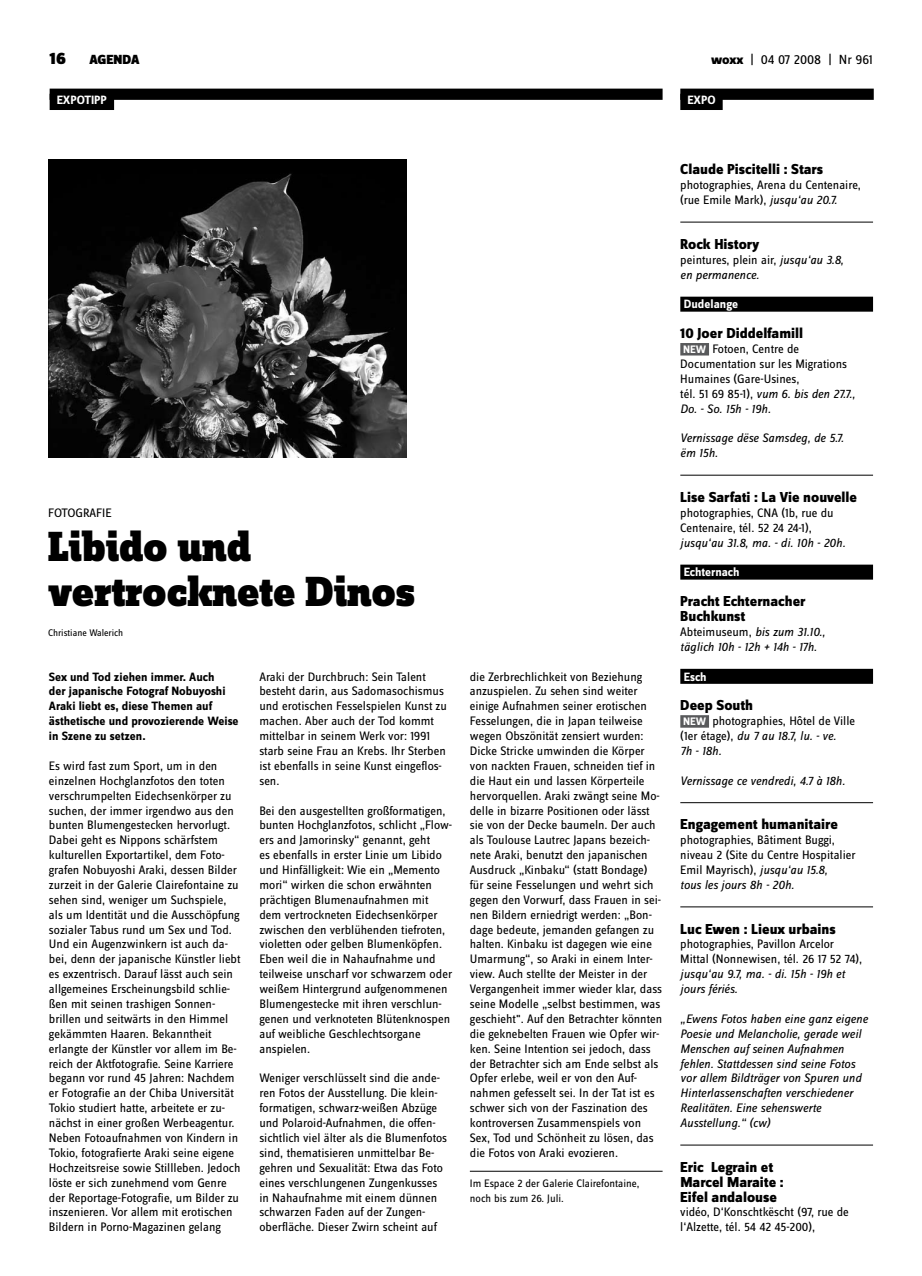
<style>
.page{position:relative;width:922px;height:1276px;background:#fff}
.page>*{position:absolute;margin:0;border:0;box-sizing:border-box;transform-origin:0 0}
.t1{font:900 43.75px/44.6px "Zine Slab Dis";letter-spacing:-.01em;color:#000}
.t2{font:900 17.5px "Zine Sans Dis";color:#000}
.t3{font:800 15px/14.9px "Zine Sans Dis";color:#000}
.t4{font:13.75px "Zine Sans Dis";color:#000}
.t5{font:900 13.75px "Zine Sans Dis";color:#000}
.t6{font:12.75px/14.9px "Zine Sans Dis";color:#000}
.t7{font:italic 12.75px/14.9px "Zine Sans Dis";color:#000}
.t8{font:700 12.5px/14.9px "Zine Sans Dis";color:#000}
.t9{font:700 12.5px "Zine Sans Dis";color:#fff}
.t10{font:11.25px/15px "Zine Sans Dis";color:#000}
.t11{font:10px "Zine Sans Dis";color:#000}
.s1{font-weight:800}
.s2{font-style:italic}
.s3{font-style:normal}
.s4{font-weight:700;font-size:11.25px;color:#fff}
</style>
<div class="page">
<div style="left:50px;top:89px;width:612px;height:11px;background:#000"></div>
<div style="left:50px;top:94px;width:64px;height:16px;background:#000"></div>
<div style="left:680px;top:89px;width:193px;height:11px;background:#000"></div>
<div style="left:680px;top:94px;width:42px;height:16px;background:#000"></div>
<hr style="left:680px;top:222px;width:192px;height:1px;background:#000">
<div style="left:680px;top:297px;width:192px;height:15px;background:#000"></div>
<div style="left:680px;top:343px;width:28px;height:12px;background:#58595b"></div>
<hr style="left:680px;top:475px;width:192px;height:1px;background:#000">
<div style="left:680px;top:564px;width:192px;height:15px;background:#000"></div>
<div style="left:680px;top:669px;width:192px;height:15px;background:#000"></div>
<div style="left:680px;top:715px;width:28px;height:12px;background:#58595b"></div>
<hr style="left:680px;top:802px;width:192px;height:1px;background:#000">
<hr style="left:680px;top:906px;width:192px;height:1px;background:#000">
<hr style="left:680px;top:1144px;width:192px;height:1px;background:#000">
<hr style="left:469px;top:1171px;width:193px;height:1px;background:#000">
<img style="left:49px;top:159px;width:357px;height:298px">
<h2 class="t2" style="left:50px;top:49px;width:18px">16</h2>
<p class="t5" style="left:89px;top:53px;width:52px">AGENDA</p>
<p class="t4" style="left:711px;top:53px;width:163px"><span class="s1">woxx</span> | 04 07 2008 | Nr 961</p>
<p class="t9" style="left:57px;top:93px;width:52px">EXPOTIPP</p>
<p class="t9" style="left:687px;top:93px;width:30px">EXPO</p>
<p class="t6" style="left:48px;top:506px;width:65px">FOTOGRAFIE</p>
<h1 class="t1" style="left:48px;top:527px;width:368px">Libido und vertrocknete Dinos</h1>
<p class="t11" style="left:48px;top:627px;width:76px">Christiane Walerich</p>
<p class="t8" style="left:49px;top:669px;width:191px">Sex und Tod ziehen immer. Auch<br>der japanische Fotograf Nobuyoshi<br>Araki liebt es, diese Themen auf ästhetische und provozierende Weise in Szene zu setzen.</p>
<p class="t6" style="left:49px;top:759px;width:193px">Es wird fast zum Sport, um in den einzelnen Hochglanzfotos den toten verschrumpelten Eidechsenkörper zu suchen, der immer irgendwo aus den bunten Blumengestecken hervorlugt.<br>Dabei geht es Nippons schärfstem kulturellen Exportartikel, dem Foto&shy;grafen Nobuyoshi Araki, dessen Bilder zurzeit in der Galerie Clairefontaine zu sehen sind, weniger um Suchspiele, als um Identität und die Ausschöpfung sozialer Tabus rund um Sex und Tod.<br>Und ein Augenzwinkern ist auch da&shy;bei, denn der japanische Künstler liebt es exzentrisch. Darauf lässt auch sein allgemeines Erscheinungsbild schlie&shy;ßen mit seinen trashigen Sonnen&shy;brillen und seitwärts in den Himmel gekämmten Haaren. Bekanntheit erlangte der Künstler vor allem im Be&shy;reich der Aktfotografie. Seine Karriere begann vor rund 45 Jahren: Nachdem er Fotografie an der Chiba Universität Tokio studiert hatte, arbeitete er zu&shy;nächst in einer großen Werbeagentur.<br>Neben Fotoaufnahmen von Kindern in Tokio, fotografierte Araki seine eigene Hochzeitsreise sowie Stillleben. Jedoch löste er sich zunehmend vom Genre der Reportage-Fotografie, um Bilder zu inszenieren. Vor allem mit erotischen Bildern in Porno-Magazinen gelang</p>
<p class="t6" style="left:259px;top:669px;width:189px">Araki der Durchbruch: Sein Talent besteht darin, aus Sadomasochismus und erotischen Fesselspielen Kunst zu machen. Aber auch der Tod kommt mittelbar in seinem Werk vor: 1991 starb seine Frau an Krebs. Ihr Sterben ist ebenfalls in seine Kunst eingeflos&shy;sen.</p>
<p class="t6" style="left:259px;top:803px;width:194px">Bei den ausgestellten großformatigen, bunten Hochglanzfotos, schlicht „Flow&shy;ers and Jamorinsky“ genannt, geht<br>es ebenfalls in erster Linie um Libido und Hinfälligkeit: Wie ein „Memento mori“ wirken die schon erwähnten prächtigen Blumenaufnahmen mit dem vertrockneten Eidechsenkörper zwischen den verblühenden tiefroten, violetten oder gelben Blumenköpfen.<br>Eben weil die in Nahaufnahme und teilweise unscharf vor schwarzem oder weißem Hintergrund aufgenommenen Blumengestecke mit ihren verschlun&shy;genen und verknoteten Blütenknospen auf weibliche Geschlechtsorgane anspielen.</p>
<p class="t6" style="left:259px;top:1071px;width:189px">Weniger verschlüsselt sind die ande&shy;ren Fotos der Ausstellung. Die klein&shy;formatigen, schwarz-weißen Abzüge und Polaroid-Aufnahmen, die offen&shy;sichtlich viel älter als die Blumenfotos sind, thematisieren unmittelbar Be&shy;gehren und Sexualität: Etwa das Foto eines verschlungenen Zungenkusses in Nahaufnahme mit einem dünnen schwarzen Faden auf der Zungen&shy;oberfläche. Dieser Zwirn scheint auf</p>
<p class="t6" style="left:469px;top:669px;width:194px">die Zerbrechlichkeit von Beziehung anzuspielen. Zu sehen sind weiter einige Aufnahmen seiner erotischen Fesselungen, die in Japan teilweise wegen Obszönität zensiert wurden:<br>Dicke Stricke umwinden die Körper von nackten Frauen, schneiden tief in die Haut ein und lassen Körperteile hervorquellen. Araki zwängt seine Mo&shy;delle in bizarre Positionen oder lässt sie von der Decke baumeln. Der auch als Toulouse Lautrec Japans bezeich&shy;nete Araki, benutzt den japanischen Ausdruck „Kinbaku“ (statt Bondage) für seine Fesselungen und wehrt sich gegen den Vorwurf, dass Frauen in sei&shy;nen Bildern erniedrigt werden: „Bon&shy;dage bedeute, jemanden gefangen zu halten. Kinbaku ist dagegen wie eine Umarmung“, so Araki in einem Inter&shy;view. Auch stellte der Meister in der Vergangenheit immer wieder klar, dass seine Modelle „selbst bestimmen, was geschieht". Auf den Betrachter könnten die geknebelten Frauen wie Opfer wir&shy;ken. Seine Intention sei jedoch, dass der Betrachter sich am Ende selbst als Opfer erlebe, weil er von den Auf&shy;nahmen gefesselt sei. In der Tat ist es schwer sich von der Faszination des kontroversen Zusammenspiels von Sex, Tod und Schönheit zu lösen, das die Fotos von Araki evozieren.</p>
<p class="t10" style="left:469px;top:1176px;width:171px">Im Espace 2 der Galerie Clairefontaine, noch bis zum 26. Juli.</p>
<p class="t3" style="left:680px;top:163px;width:144px">Claude Piscitelli : Stars</p>
<p class="t6" style="left:680px;top:178px;width:182px">photographies, Arena du Centenaire, (rue Emile Mark), <span class="s2">jusqu‘au 20.7.</span></p>
<p class="t3" style="left:680px;top:237px;width:81px">Rock History</p>
<p class="t7" style="left:680px;top:252px;width:165px"><span class="s3">peintures, plein air,</span> jusqu‘au 3.8, en permanence.</p>
<p class="t9" style="left:683px;top:298px;width:56px">Dudelange</p>
<p class="t3" style="left:680px;top:327px;width:124px">10 Joer Diddelfamill</p>
<p class="t6" style="left:680px;top:342px;width:176px"><span class="s4">NEW</span> Fotoen, Centre de<br>Documentation sur les Migrations<br>Humaines (Gare-Usines,<br>tél. 51 69 85-1), <span class="s2">vum 6. bis den 27.7.,<br>Do. - So. 15h - 19h.</span></p>
<p class="t7" style="left:680px;top:431px;width:165px">Vernissage dëse Samsdeg, de 5.7. ëm 15h.</p>
<p class="t3" style="left:680px;top:490px;width:178px">Lise Sarfati : La Vie nouvelle</p>
<p class="t6" style="left:680px;top:506px;width:155px">photographies, CNA (1b, rue du<br>Centenaire, tél. 52 24 24-1),</p>
<p class="t7" style="left:680px;top:535px;width:166px">jusqu‘au 31.8, ma. - di. 10h - 20h.</p>
<p class="t9" style="left:683px;top:565px;width:57px">Echternach</p>
<p class="t3" style="left:680px;top:594px;width:127px">Pracht Echternacher<br>Buchkunst</p>
<p class="t7" style="left:680px;top:624px;width:146px"><span class="s3">Abteimuseum,</span> bis zum 31.10., täglich 10h - 12h + 14h - 17h.</p>
<p class="t9" style="left:683px;top:670px;width:24px">Esch</p>
<p class="t3" style="left:680px;top:699px;width:74px">Deep South</p>
<p class="t6" style="left:680px;top:714px;width:176px"><span class="s4">NEW</span> photographies, Hôtel de Ville (1er étage), <span class="s2">du 7 au 18.7, lu. - ve.<br>7h - 18h.</span></p>
<p class="t7" style="left:680px;top:773px;width:166px">Vernissage ce vendredi, 4.7 à 18h.</p>
<p class="t3" style="left:680px;top:818px;width:159px">Engagement humanitaire</p>
<p class="t6" style="left:680px;top:833px;width:177px">photographies, Bâtiment Buggi, niveau 2 (Site du Centre Hospitalier<br>Emil Mayrisch), <span class="s2">jusqu‘au 15.8,<br>tous les jours 8h - 20h.</span></p>
<p class="t3" style="left:680px;top:922px;width:157px">Luc Ewen : Lieux urbains</p>
<p class="t6" style="left:680px;top:937px;width:183px">photographies, Pavillon Arcelor<br>Mittal (Nonnewisen, tél. 26 17 52 74),</p>
<p class="t7" style="left:680px;top:966px;width:166px">jusqu‘au 9.7, ma. - di. 15h - 19h et jours fériés.</p>
<p class="t7" style="left:680px;top:1011px;width:189px">„Ewens Fotos haben eine ganz eigene Poesie und Melancholie, gerade weil Menschen auf seinen Aufnahmen fehlen. Stattdessen sind seine Fotos vor allem Bildträger von Spuren und Hinterlassenschaften verschiedener Realitäten. Eine sehenswerte Ausstellung.“ (cw)</p>
<p class="t3" style="left:680px;top:1160px;width:105px">Eric Legrain et<br>Marcel Maraite :<br>Eifel andalouse</p>
<p class="t6" style="left:680px;top:1205px;width:170px">vidéo, D‘Konschtkëscht (97, rue de l‘Alzette, tél. 54 42 45-200),</p>
</div>
